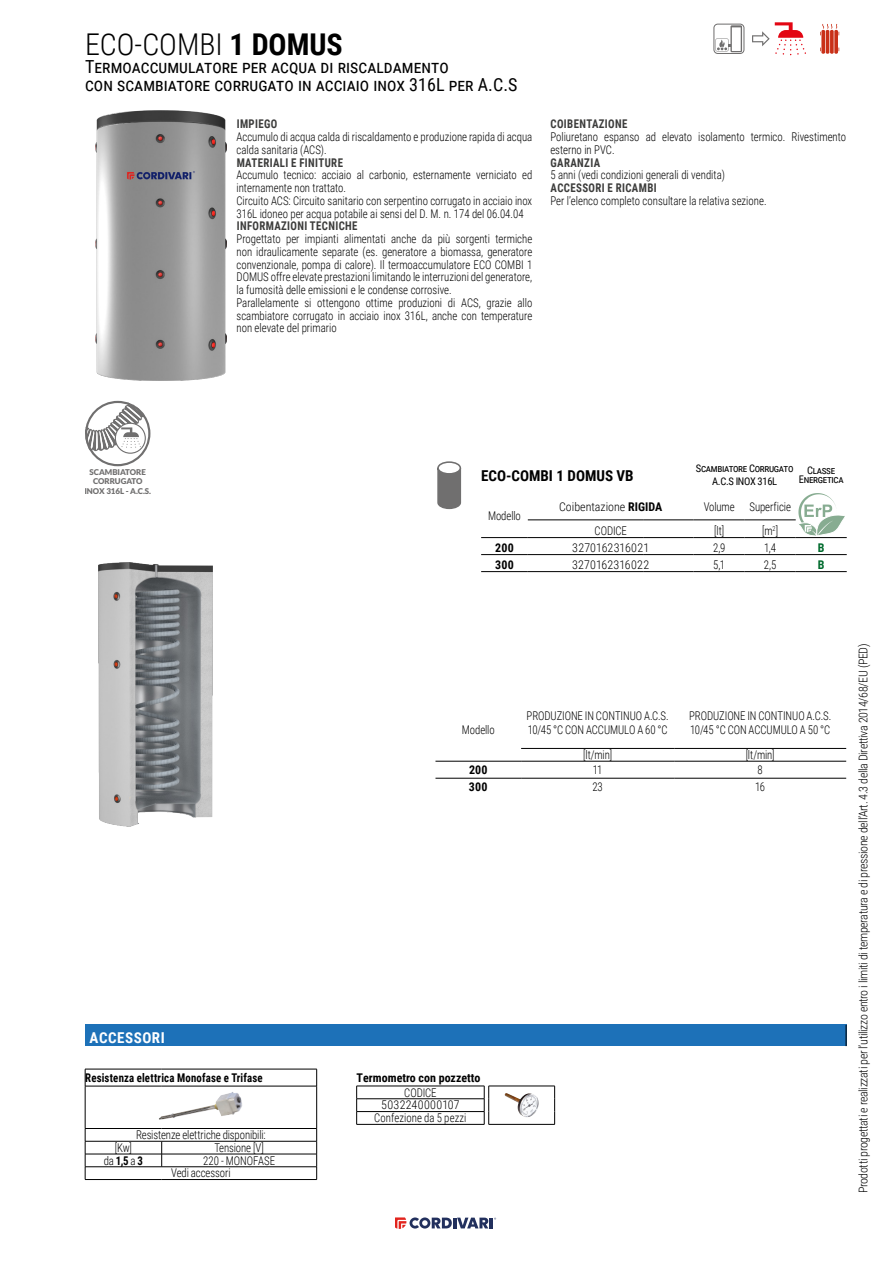
<style>
.page{position:relative;width:893px;height:1263px;background:#fff}
.page>*{position:absolute;margin:0;border:0;box-sizing:border-box;transform-origin:0 0}
.t1{font:300 30px "Roboto Condensed";color:#000}
.t2{font:18px/18px "Roboto Condensed";letter-spacing:.005em;color:#000}
.t3{font:700 15px "Roboto Condensed";color:#000}
.t4{font:700 15px "Roboto Condensed";letter-spacing:.035em;color:#fff}
.t5{font:300 12px/12.8px "Roboto Condensed";color:#000;scale:.9 1}
.t6{font:300 12px "Roboto Condensed";letter-spacing:-.03em;color:#000}
.t7{font:700 12px "Roboto Condensed";letter-spacing:.035em;color:#3c3c3b;scale:.9 1}
.t8{font:300 12px "Roboto Condensed";color:#000}
.t9{font:700 12px "Roboto Condensed";letter-spacing:.015em;color:#000;scale:.9 1}
.t10{font:700 12px "Roboto Condensed";letter-spacing:.015em;color:#000}
.t11{font:700 12px "Roboto Condensed";color:#006b2d}
.t12{font:10.5px/12.6px "Roboto Condensed";letter-spacing:-.03em;color:#000;text-align:center}
.t13{font:900 7.95px/9.9px "Lato";color:#706f6f;text-align:center}
.s1{font-weight:700}
.s2{font-weight:300}
</style>
<div class="page">
<svg style="left:395px;top:1217px;width:101px;height:12px"></svg>
<hr style="left:694px;top:520px;width:51px;height:1px;background:#000">
<hr style="left:745px;top:520px;width:51px;height:1px;background:#000">
<hr style="left:694px;top:537px;width:51px;height:1px;background:#000">
<hr style="left:745px;top:537px;width:51px;height:1px;background:#000">
<hr style="left:796px;top:537px;width:51px;height:1px;background:#000">
<hr style="left:694px;top:554px;width:51px;height:1px;background:#000">
<hr style="left:745px;top:554px;width:51px;height:1px;background:#000">
<hr style="left:796px;top:554px;width:51px;height:1px;background:#000">
<hr style="left:694px;top:571px;width:51px;height:1px;background:#000">
<hr style="left:745px;top:571px;width:51px;height:1px;background:#000">
<hr style="left:796px;top:571px;width:51px;height:1px;background:#000">
<hr style="left:528px;top:520px;width:115px;height:1px;background:#000">
<hr style="left:643px;top:520px;width:51px;height:1px;background:#000">
<hr style="left:481px;top:537px;width:47px;height:1px;background:#000">
<hr style="left:528px;top:537px;width:115px;height:1px;background:#000">
<hr style="left:643px;top:537px;width:51px;height:1px;background:#000">
<hr style="left:481px;top:554px;width:47px;height:1px;background:#000">
<hr style="left:528px;top:554px;width:115px;height:1px;background:#000">
<hr style="left:643px;top:554px;width:51px;height:1px;background:#000">
<hr style="left:481px;top:571px;width:47px;height:1px;background:#000">
<hr style="left:528px;top:571px;width:115px;height:1px;background:#000">
<hr style="left:643px;top:571px;width:51px;height:1px;background:#000">
<svg style="left:798px;top:493px;width:46px;height:43px"></svg>
<hr style="left:521px;top:748px;width:153px;height:1px;background:#000">
<hr style="left:674px;top:748px;width:172px;height:1px;background:#000">
<hr style="left:435px;top:761px;width:86px;height:1px;background:#000">
<hr style="left:521px;top:761px;width:153px;height:1px;background:#000">
<hr style="left:674px;top:761px;width:172px;height:1px;background:#000">
<hr style="left:435px;top:778px;width:86px;height:1px;background:#000">
<hr style="left:521px;top:778px;width:153px;height:1px;background:#000">
<hr style="left:674px;top:778px;width:172px;height:1px;background:#000">
<img style="left:95px;top:111px;width:131px;height:270px">
<div style="left:85px;top:1025px;width:761px;height:21px;background:#1d71b8"></div>
<svg style="left:846px;top:1025px;width:1px;height:21px"></svg>
<img style="left:99px;top:562px;width:114px;height:264px">
<svg style="left:820px;top:24px;width:19px;height:30px"></svg>
<svg style="left:713px;top:24px;width:31px;height:30px"></svg>
<svg style="left:752px;top:22px;width:54px;height:33px"></svg>
<svg style="left:437px;top:468px;width:25px;height:42px"></svg>
<div style="left:438px;top:462px;width:22px;height:12px;background:#fff;border-radius:50%"></div>
<div style="left:437px;top:461px;width:24px;height:14px;border:2px solid #706f6f;border-radius:50%"></div>
<svg style="left:85px;top:401px;width:65px;height:65px"></svg>
<hr style="left:357px;top:1124px;width:127px;height:1px;background:#000">
<hr style="left:489px;top:1086px;width:66px;height:1px;background:#000">
<svg style="left:554px;top:1086px;width:1px;height:38px"></svg>
<hr style="left:489px;top:1124px;width:66px;height:1px;background:#000">
<hr style="left:357px;top:1086px;width:127px;height:1px;background:#000">
<hr style="left:357px;top:1098px;width:127px;height:1px;background:#000">
<svg style="left:356px;top:1086px;width:1px;height:38px"></svg>
<svg style="left:484px;top:1086px;width:5px;height:38px"></svg>
<hr style="left:357px;top:1111px;width:127px;height:1px;background:#000">
<img style="left:505px;top:1093px;width:34px;height:24px">
<hr style="left:85px;top:1069px;width:77px;height:1px;background:#000">
<svg style="left:85px;top:1069px;width:1px;height:17px"></svg>
<hr style="left:162px;top:1069px;width:155px;height:1px;background:#000">
<svg style="left:316px;top:1069px;width:1px;height:17px"></svg>
<hr style="left:85px;top:1086px;width:77px;height:1px;background:#000">
<hr style="left:85px;top:1086px;width:1px;height:42px;background:#000">
<hr style="left:162px;top:1086px;width:155px;height:1px;background:#000">
<hr style="left:316px;top:1086px;width:1px;height:42px;background:#000">
<svg style="left:85px;top:1129px;width:1px;height:50px"></svg>
<svg style="left:316px;top:1129px;width:1px;height:50px"></svg>
<hr style="left:85px;top:1179px;width:77px;height:1px;background:#000">
<hr style="left:162px;top:1179px;width:155px;height:1px;background:#000">
<hr style="left:85px;top:1128px;width:77px;height:1px;background:#000">
<hr style="left:162px;top:1128px;width:155px;height:1px;background:#000">
<hr style="left:85px;top:1141px;width:77px;height:1px;background:#000">
<hr style="left:162px;top:1141px;width:155px;height:1px;background:#000">
<hr style="left:85px;top:1154px;width:77px;height:1px;background:#000">
<hr style="left:162px;top:1154px;width:155px;height:1px;background:#000">
<svg style="left:161px;top:1141px;width:1px;height:25px"></svg>
<hr style="left:85px;top:1166px;width:77px;height:1px;background:#000">
<hr style="left:162px;top:1166px;width:155px;height:1px;background:#000">
<img style="left:159px;top:1092px;width:83px;height:28px">
<h1 class="t1" style="left:85px;top:24px;width:259px">ECO-COMBI <span class="s1">1 DOMUS</span></h1>
<h2 class="t2" style="left:85px;top:57px;width:434px">Termoaccumulatore per acqua di riscaldamento<br>con scambiatore corrugato in acciaio inox 316L per A.C.S</h2>
<p class="t7" style="left:237px;top:116px;width:47px">IMPIEGO</p>
<p class="t5" style="left:237px;top:130px;width:330px">Accumulo di acqua calda di riscaldamento e produzione rapida di acqua calda sanitaria (ACS).</p>
<p class="t7" style="left:237px;top:154px;width:120px">MATERIALI E FINITURE</p>
<p class="t5" style="left:237px;top:168px;width:330px">Accumulo tecnico: acciaio al carbonio, esternamente verniciato ed internamente non trattato.<br>Circuito ACS: Circuito sanitario con serpentino corrugato in acciaio inox 316L idoneo per acqua potabile ai sensi del D. M. n. 174 del 06.04.04</p>
<p class="t7" style="left:237px;top:218px;width:136px">INFORMAZIONI TECNICHE</p>
<p class="t5" style="left:237px;top:232px;width:330px">Progettato per impianti alimentati anche da più sorgenti termiche non idraulicamente separate (es. generatore a biomassa, generatore convenzionale, pompa di calore). Il termoaccumulatore ECO COMBI 1<br>DOMUS offre elevate prestazioni limitando le interruzioni del generatore, la fumosità delle emissioni e le condense corrosive.<br>Parallelamente si ottengono ottime produzioni di ACS, grazie allo scambiatore corrugato in acciaio inox 316L, anche con temperature non elevate del primario</p>
<p class="t7" style="left:551px;top:116px;width:87px">COIBENTAZIONE</p>
<p class="t5" style="left:550px;top:130px;width:330px">Poliuretano espanso ad elevato isolamento termico. Rivestimento esterno in PVC.</p>
<p class="t7" style="left:551px;top:154px;width:57px">GARANZIA</p>
<p class="t5" style="left:550px;top:168px;width:196px">5 anni (vedi condizioni generali di vendita)</p>
<p class="t7" style="left:551px;top:179px;width:119px">ACCESSORI E RICAMBI</p>
<p class="t5" style="left:550px;top:194px;width:242px">Per l’elenco completo consultare la relativa sezione.</p>
<p class="t13" style="left:84px;top:466px;width:68px">SCAMBIATORE<br>CORRUGATO<br>INOX 316L - A.C.S.</p>
<p class="t4" style="left:90px;top:1027px;width:77px">ACCESSORI</p>
<p class="t9" style="left:85px;top:1069px;width:198px">Resistenza elettrica Monofase e Trifase</p>
<p class="t5" style="left:136px;top:1128px;width:146px">Resistenze elettriche disponibili:</p>
<p class="t5" style="left:115px;top:1141px;width:21px">[Kw]</p>
<p class="t5" style="left:215px;top:1141px;width:56px">Tensione [V]</p>
<p class="t9" style="left:104px;top:1152px;width:45px"><span class="s2">da</span> 1,5 <span class="s2">a</span> 3</p>
<p class="t5" style="left:171px;top:1153px;width:117px;text-indent:32px">220 - MONOFASE<br>Vedi accessori</p>
<p class="t3" style="left:481px;top:465px;width:154px">ECO-COMBI 1 DOMUS VB</p>
<p class="t12" style="left:696px;top:462px;width:99px">Scambiatore Corrugato<br>A.C.S INOX 316L</p>
<p class="t12" style="left:799px;top:465px;width:46px;line-height:9px">Classe<br>Energetica</p>
<p class="t5" style="left:488px;top:509px;width:38px">Modello</p>
<p class="t8" style="left:559px;top:498px;width:105px">Coibentazione <span class="s1">RIGIDA</span></p>
<p class="t5" style="left:704px;top:500px;width:98px">Volume Superficie</p>
<p class="t5" style="left:595px;top:524px;width:37px">CODICE</p>
<p class="t5" style="left:714px;top:524px;width:13px">[lt]</p>
<p class="t5" style="left:762px;top:524px;width:19px">[m<sup>2</sup>]</p>
<p class="t10" style="left:495px;top:540px;width:20px">200</p>
<p class="t8" style="left:572px;top:540px;width:78px">3270162316021</p>
<p class="t5" style="left:713px;top:541px;width:15px">2,9</p>
<p class="t5" style="left:764px;top:541px;width:15px">1,4</p>
<p class="t11" style="left:818px;top:540px;width:8px">B</p>
<p class="t10" style="left:495px;top:557px;width:20px">300</p>
<p class="t8" style="left:572px;top:557px;width:79px">3270162316022</p>
<p class="t5" style="left:713px;top:558px;width:15px">5,1</p>
<p class="t5" style="left:764px;top:558px;width:15px">2,5</p>
<p class="t11" style="left:818px;top:557px;width:8px">B</p>
<p class="t5" style="left:462px;top:722px;width:38px">Modello</p>
<p class="t5" style="left:527px;top:708px;width:159px;line-height:14.4px">PRODUZIONE IN CONTINUO A.C.S.<br>10/45 °C CON ACCUMULO A 60 °C</p>
<p class="t5" style="left:689px;top:708px;width:159px;line-height:14.4px">PRODUZIONE IN CONTINUO A.C.S.<br>10/45 °C CON ACCUMULO A 50 °C</p>
<p class="t5" style="left:583px;top:748px;width:34px">[lt/min]</p>
<p class="t5" style="left:746px;top:748px;width:34px">[lt/min]</p>
<p class="t10" style="left:469px;top:761px;width:20px">200</p>
<p class="t5" style="left:593px;top:763px;width:12px">11</p>
<p class="t5" style="left:758px;top:763px;width:7px">8</p>
<p class="t10" style="left:469px;top:778px;width:20px">300</p>
<p class="t5" style="left:592px;top:780px;width:13px">23</p>
<p class="t5" style="left:755px;top:780px;width:12px">16</p>
<p class="t10" style="left:357px;top:1069px;width:125px">Termometro con pozzetto</p>
<p class="t5" style="left:374px;top:1085px;width:104px;text-align:center">CODICE<br>5032240000107<br>Confezione da 5 pezzi</p>
<p class="t6" style="left:855px;top:1193px;width:551px;rotate:-90deg">Prodotti progettati e realizzati per l’utilizzo entro i limiti di temperatura e di pressione dell’Art. 4.3 della Direttiva 2014/68/EU (PED)</p>
</div>
